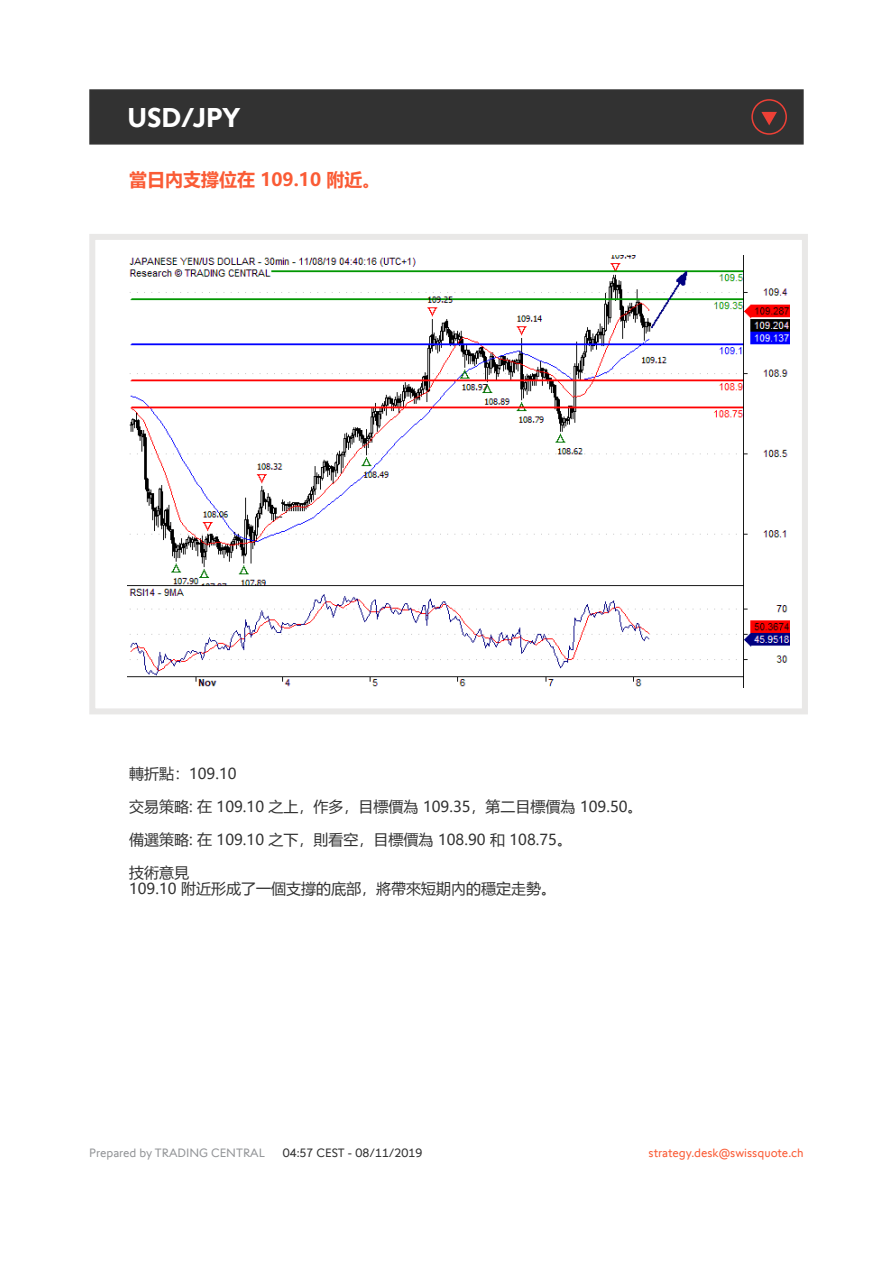
<style>
.page{position:relative;width:893px;height:1263px;background:#fff}
.page>*{position:absolute;margin:0;border:0;box-sizing:border-box;transform-origin:0 0}
.t1{font:700 27px "Swissquote CT";color:#fff}
.t2{font:700 18px "Microsoft Ya Hei UI";color:#fa5b35}
.t3{font:15px/16.5px "Microsoft Ya Hei UI";color:#323232}
.t4{font:12px "Swissquote CT";color:#fa5b35}
.t5{font:12px "Swissquote CT";color:#939598}
.t6{font:12px "Swissquote CT";color:#323232}
</style>
<div class="page">
<div style="left:89px;top:234px;width:719px;height:480px;border:6px solid #e9e8e7"></div>
<div style="left:89px;top:89px;width:715px;height:56px;background:#323232;border:2px solid #323232"></div>
<img style="left:128px;top:255px;width:661px;height:432px">
<svg style="left:751px;top:99px;width:36px;height:36px"></svg>
<h1 class="t1" style="left:128px;top:101px;width:114px">USD/JPY</h1>
<p class="t2" style="left:129px;top:167px;width:253px">當日內支撐位在 109.10 附近。</p>
<p class="t3" style="left:129px;top:765px;width:109px">轉折點：109.10</p>
<p class="t3" style="left:129px;top:798px;width:515px">交易策略: 在 109.10 之上，作多，目標價為 109.35，第二目標價為 109.50。</p>
<p class="t3" style="left:129px;top:831px;width:444px">備選策略: 在 109.10 之下，則看空，目標價為 108.90 和 108.75。</p>
<p class="t3" style="left:129px;top:864px;width:429px">技術意見<br>109.10 附近形成了一個支撐的底部，將帶來短期內的穩定走勢。</p>
<p class="t5" style="left:89px;top:1145px;width:177px">Prepared by TRADING CENTRAL</p>
<p class="t6" style="left:283px;top:1145px;width:141px">04:57 CEST - 08/11/2019</p>
<p class="t4" style="left:649px;top:1145px;width:157px">strategy.desk@swissquote.ch</p>
</div>
